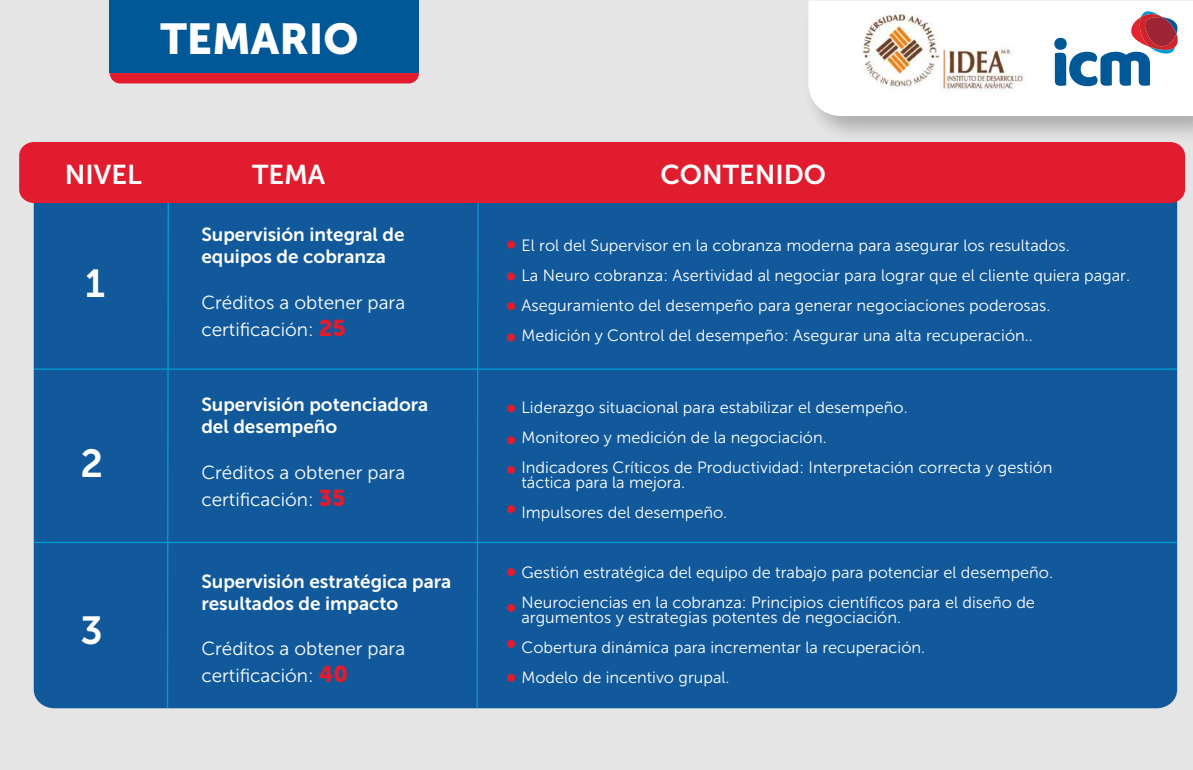
<style>
.page{position:relative;width:1193px;height:770px;background:#fff}
.page>*{position:absolute;margin:0;border:0;box-sizing:border-box;transform-origin:0 0}
.t1{font:42.9px "Museo Sans 900";color:#fff}
.t2{font:39px "Museo Sans 700";color:#fff}
.t3{font:27.15px "Museo Sans 700";color:#fff}
.t4{font:18.9px/22.6px "Museo Sans 700";color:#fff}
.t5{font:18.9px/27.3px "Museo Sans 300";color:#fff}
.t6{font:16.35px/30px "Museo Sans 300";color:#fff}
.s1{font-family:"Museo Sans 900";font-size:22.8px;color:#e11c2f}
</style>
<div class="page">
<div style="left:0;top:0;width:1192px;height:770px;background:#e5e5e5"></div>
<img style="left:819px;top:116px;width:373px;height:33px">
<div style="left:808px;top:0;width:384px;height:116px;background:#fff"></div>
<svg style="left:1054px;top:10px;width:125px;height:76px"></svg>
<img style="left:858px;top:5px;width:170px;height:94px">
<div style="left:34px;top:165px;width:1143px;height:543px;background:#11599a;border-radius:20px"></div>
<div style="left:19px;top:142px;width:1165px;height:61px;background:#e11c2f;border-radius:14px"></div>
<svg style="left:476px;top:202px;width:3px;height:507px"></svg>
<svg style="left:166px;top:202px;width:4px;height:507px"></svg>
<div style="left:110px;top:0;width:309px;height:73px;background:#015896"></div>
<div style="left:110px;top:73px;width:309px;height:10px;background:#e11c2f"></div>
<div style="left:507px;top:241px;width:8px;height:8px;background:#e11c2f;border-radius:50%"></div>
<div style="left:507px;top:272px;width:8px;height:8px;background:#e11c2f;border-radius:50%"></div>
<div style="left:507px;top:302px;width:8px;height:8px;background:#e11c2f;border-radius:50%"></div>
<div style="left:507px;top:333px;width:8px;height:8px;background:#e11c2f;border-radius:50%"></div>
<div style="left:507px;top:404px;width:8px;height:8px;background:#e11c2f;border-radius:50%"></div>
<div style="left:507px;top:436px;width:8px;height:8px;background:#e11c2f;border-radius:50%"></div>
<div style="left:507px;top:466px;width:8px;height:8px;background:#e11c2f;border-radius:50%"></div>
<div style="left:507px;top:505px;width:8px;height:8px;background:#e11c2f;border-radius:50%"></div>
<div style="left:507px;top:568px;width:8px;height:8px;background:#e11c2f;border-radius:50%"></div>
<div style="left:507px;top:604px;width:8px;height:8px;background:#e11c2f;border-radius:50%"></div>
<div style="left:507px;top:639px;width:8px;height:8px;background:#e11c2f;border-radius:50%"></div>
<div style="left:507px;top:673px;width:8px;height:8px;background:#e11c2f;border-radius:50%"></div>
<hr style="left:34px;top:368px;width:1143px;height:2px;background:#009ad3">
<hr style="left:34px;top:541px;width:1143px;height:2px;background:#009ad3">
<h1 class="t1" style="left:160px;top:14px;width:200px">TEMARIO</h1>
<h3 class="t3" style="left:65px;top:159px;width:78px">NIVEL</h3>
<h3 class="t3" style="left:252px;top:159px;width:75px">TEMA</h3>
<h3 class="t3" style="left:660px;top:159px;width:167px">CONTENIDO</h3>
<h2 class="t2" style="left:85px;top:262px;width:21px">1</h2>
<h2 class="t2" style="left:80px;top:441px;width:24px">2</h2>
<h2 class="t2" style="left:81px;top:608px;width:24px">3</h2>
<p class="t4" style="left:201px;top:223px;width:205px">Supervisión integral de equipos de cobranza</p>
<p class="t5" style="left:201px;top:289px;width:205px">Créditos a obtener para certificación: <span class="s1">25</span></p>
<p class="t4" style="left:201px;top:393px;width:228px">Supervisión potenciadora del desempeño</p>
<p class="t5" style="left:201px;top:459px;width:205px">Créditos a obtener para certificación: <span class="s1">35</span></p>
<p class="t4" style="left:201px;top:570px;width:251px">Supervisión estratégica para resultados de impacto</p>
<p class="t5" style="left:201px;top:634px;width:205px">Créditos a obtener para certificación: <span class="s1">40</span></p>
<p class="t6" style="left:521px;top:231px;width:610px">El rol del Supervisor en la cobranza moderna para asegurar los resultados.<br>La Neuro cobranza: Asertividad al negociar para lograr que el cliente quiera pagar.<br>Aseguramiento del desempeño para generar negociaciones poderosas.<br>Medición y Control del desempeño: Asegurar una alta recuperación..</p>
<p class="t6" style="left:521px;top:392px;width:532px">Liderazgo situacional para estabilizar el desempeño.<br>Monitoreo y medición de la negociación.<br>Indicadores Críticos de Productividad: Interpretación correcta y gestión</p>
<p class="t6" style="left:521px;top:467px;width:207px">táctica para la mejora.<br>Impulsores del desempeño.</p>
<p class="t6" style="left:521px;top:557px;width:533px">Gestión estratégica del equipo de trabajo para potenciar el desempeño.<br>Neurociencias en la cobranza: Principios científicos para el diseño de</p>
<p class="t6" style="left:521px;top:602px;width:405px">argumentos y estrategias potentes de negociación.<br>Cobertura dinámica para incrementar la recuperación.<br>Modelo de incentivo grupal.</p>
</div>
